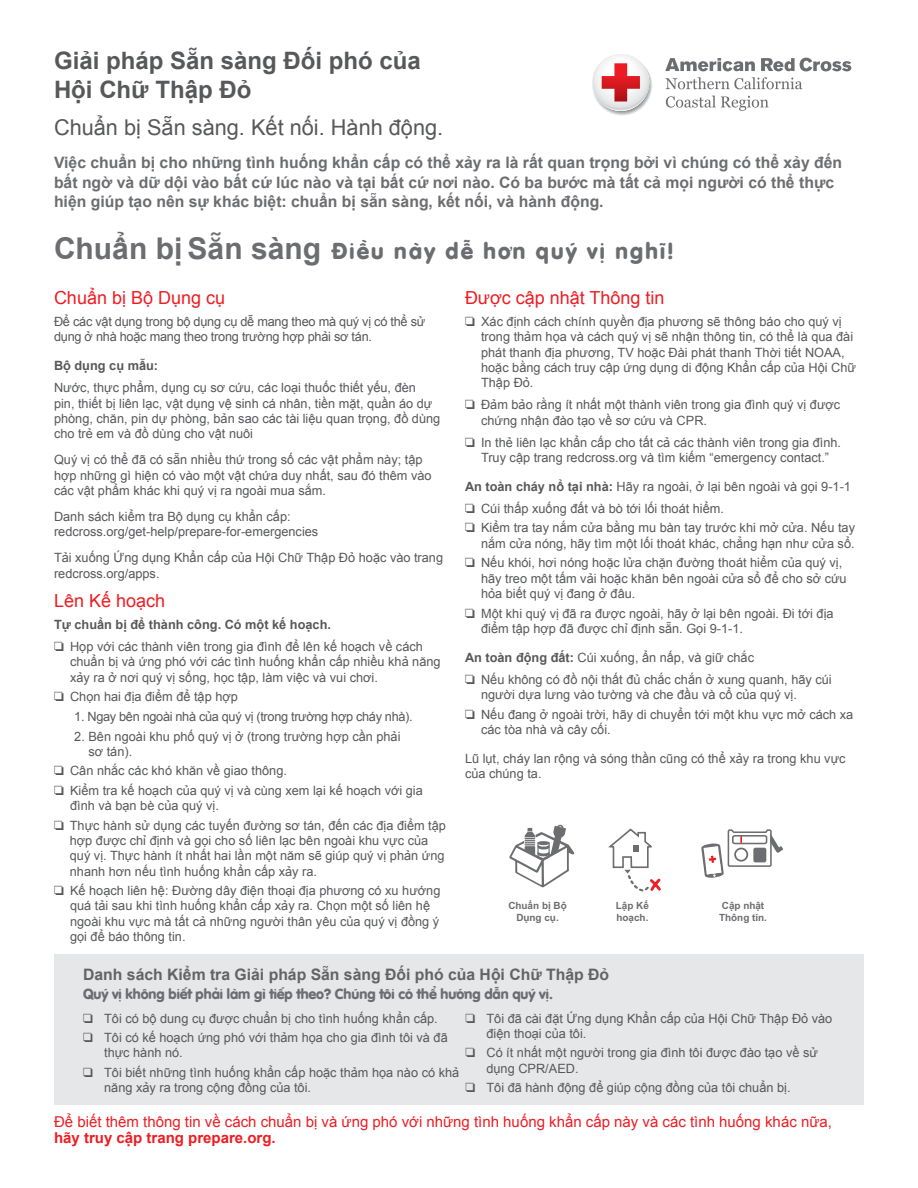
<style>
.page{position:relative;width:918px;height:1188px;background:#fff}
.page>*{position:absolute;margin:0;border:0;box-sizing:border-box;transform-origin:0 0}
.t1{font:700 24px/28.8px "Arial";color:#57585a}
.t2{font:800 22.5px "Vogue";letter-spacing:.1em;color:#6c6d70}
.t3{font:21.75px "Arial";color:#57585a}
.t4{font:18px "Arial";color:#ee1d23}
.t5{font:700 15.75px/19.5px "Arial";color:#6c6d70}
.t6{font:700 15.75px "Arial";color:#636366}
.t7{font:15px "Arial";color:#ee1d23}
.t8{font:700 15px "Arial";color:#ee1d23}
.t9{font:800 14.25px "Vogue";color:#6c6d70}
.t10{font:12.75px/15.3px "Arial";color:#57585a}
.t11{font:12.75px/15.3px "Arial";letter-spacing:-.02em;color:#57585a}
.t12{font:12.75px "Arial";letter-spacing:-.025em;color:#57585a}
.t13{font:700 12.75px "Arial";color:#57585a}
.t14{font:700 9.9px/11.9px "Arial";color:#6c6d70}
.s1{font-family:"Arial";font-weight:700;font-size:30px}
.s2{font-weight:700}
.s3{font-family:"Arial Unicode MS"}
</style>
<div class="page">
<svg style="left:592px;top:54px;width:260px;height:62px"></svg>
<svg style="left:608px;top:828px;width:53px;height:64px"></svg>
<svg style="left:509px;top:824px;width:65px;height:64px"></svg>
<svg style="left:701px;top:829px;width:82px;height:49px"></svg>
<div style="left:732px;top:835px;width:35px;height:9px;border:2px solid #6c6d70;border-radius:2px"></div>
<div style="left:54px;top:954px;width:810px;height:151px;background:#e6e7e9"></div>
<h1 class="t1" style="left:54px;top:47px;width:368px">Giải pháp Sẵn sàng Đối phó của<br>Hội Chữ Thập Đỏ</h1>
<h3 class="t3" style="left:54px;top:113px;width:391px">Chuẩn bị Sẵn sàng. Kết nối. Hành động.</h3>
<p class="t5" style="left:54px;top:154px;width:790px">Việc chuẩn bị cho những tình huống khẩn cấp có thể xảy ra là rất quan trọng bởi vì chúng có thể xảy đến bất ngờ và dữ dội vào bất cứ lúc nào và tại bất cứ nơi nào. Có ba bước mà tất cả mọi người có thể thực hiện giúp tạo nên sự khác biệt: chuẩn bị sẵn sàng, kết nối, và hành động.</p>
<h2 class="t2" style="left:54px;top:235px;width:622px"><span class="s1">Chuẩn bị Sẵn sàng</span> Điều này dễ hơn quý vị nghĩ!</h2>
<h3 class="t4" style="left:54px;top:286px;width:173px">Chuẩn bị Bộ Dụng cụ</h3>
<p class="t11" style="left:54px;top:314px;width:373px">Để các vật dụng trong bộ dụng cụ dễ mang theo mà quý vị có thể sử dụng ở nhà hoặc mang theo trong trường hợp phải sơ tán.</p>
<p class="t13" style="left:54px;top:357px;width:106px">Bộ dụng cụ mẫu:</p>
<p class="t10" style="left:54px;top:380px;width:388px">Nước, thực phẩm, dụng cụ sơ cứu, các loại thuốc thiết yếu, đèn<br>pin, thiết bị liên lạc, vật dụng vệ sinh cá nhân, tiền mặt, quần áo dự phòng, chăn, pin dự phòng, bản sao các tài liệu quan trọng, đồ dùng cho trẻ em và đồ dùng cho vật nuôi</p>
<p class="t10" style="left:54px;top:452px;width:379px">Quý vị có thể đã có sẵn nhiều thứ trong số các vật phẩm này; tập hợp những gì hiện có vào một vật chứa duy nhất, sau đó thêm vào các vật phẩm khác khi quý vị ra ngoài mua sắm.</p>
<p class="t10" style="left:54px;top:509px;width:266px">Danh sách kiểm tra Bộ dụng cụ khẩn cấp: redcross.org/get-help/prepare-for-emergencies</p>
<p class="t10" style="left:54px;top:550px;width:391px">Tải xuống Ứng dụng Khẩn cấp của Hội Chữ Thập Đỏ hoặc vào trang redcross.org/apps.</p>
<h3 class="t4" style="left:54px;top:589px;width:113px">Lên Kế hoạch</h3>
<p class="t10" style="left:54px;top:614px;width:370px;line-height:22px"><span class="s2">Tự chuẩn bị để thành công. Có một kế hoạch.<br></span><span class="s3">❏</span> Họp với các thành viên trong gia đình để lên kế hoạch về cách</p>
<p class="t10" style="left:70px;top:655px;width:372px">chuẩn bị và ứng phó với các tình huống khẩn cấp nhiều khả năng xảy ra ở nơi quý vị sống, học tập, làm việc và vui chơi.</p>
<p class="t10" style="left:54px;top:689px;width:185px"><span class="s3">❏</span> Chọn hai địa điểm để tập hợp</p>
<p class="t12" style="left:74px;top:708px;width:340px">1. Ngay bên ngoài nhà của quý vị (trong trường hợp cháy nhà).</p>
<p class="t10" style="left:88px;top:729px;width:314px;text-indent:-14px">2. Bên ngoài khu phố quý vị ở (trong trường hợp cần phải sơ tán).</p>
<p class="t10" style="left:54px;top:761px;width:370px;line-height:19.5px"><span class="s3">❏</span> Cân nhắc các khó khăn về giao thông.<br><span class="s3">❏</span> Kiểm tra kế hoạch của quý vị và cùng xem lại kế hoạch với gia</p>
<p class="t10" style="left:54px;top:796px;width:393px;line-height:19.5px;text-indent:16px">đình và bạn bè của quý vị.<br><span class="s3">❏</span> Thực hành sử dụng các tuyến đường sơ tán, đến các địa điểm tập</p>
<p class="t10" style="left:70px;top:833px;width:376px">hợp được chỉ định và gọi cho số liên lạc bên ngoài khu vực của quý vị. Thực hành ít nhất hai lần một năm sẽ giúp quý vị phản ứng nhanh hơn nếu tình huống khẩn cấp xảy ra.</p>
<p class="t10" style="left:70px;top:883px;width:372px;text-indent:-16px"><span class="s3">❏</span> Kế hoạch liên hệ: Đường dây điện thoại địa phương có xu hướng quá tải sau khi tình huống khẩn cấp xảy ra. Chọn một số liên hệ ngoài khu vực mà tất cả những người thân yêu của quý vị đồng ý gọi để báo thông tin.</p>
<h3 class="t4" style="left:465px;top:286px;width:201px">Được cập nhật Thông tin</h3>
<p class="t10" style="left:481px;top:314px;width:376px;text-indent:-16px"><span class="s3">❏</span> Xác định cách chính quyền địa phương sẽ thông báo cho quý vị trong thảm họa và cách quý vị sẽ nhận thông tin, có thể là qua đài phát thanh địa phương, TV hoặc Đài phát thanh Thời tiết NOAA, hoặc bằng cách truy cập ứng dụng di động Khẩn cấp của Hội Chữ Thập Đỏ.</p>
<p class="t10" style="left:481px;top:397px;width:361px;text-indent:-16px"><span class="s3">❏</span> Đảm bảo rằng ít nhất một thành viên trong gia đình quý vị được chứng nhận đào tạo về sơ cứu và CPR.</p>
<p class="t10" style="left:465px;top:435px;width:378px;text-align:center"><span class="s3">❏</span> In thẻ liên lạc khẩn cấp cho tất cả các thành viên trong gia đình.<br>Truy cập trang redcross.org và tìm kiếm “emergency contact.”</p>
<p class="t10" style="left:465px;top:475px;width:388px;line-height:22px"><span class="s2">An toàn cháy nổ tại nhà:</span> Hãy ra ngoài, ở lại bên ngoài và gọi 9-1-1 <span class="s3">❏</span> Cúi thấp xuống đất và bò tới lối thoát hiểm.</p>
<p class="t10" style="left:465px;top:520px;width:392px;text-align:right"><span class="s3">❏</span> Kiểm tra tay nắm cửa bằng mu bàn tay trước khi mở cửa. Nếu tay nắm cửa nóng, hãy tìm một lối thoát khác, chẳng hạn như cửa sổ.</p>
<p class="t10" style="left:481px;top:555px;width:367px;text-indent:-16px"><span class="s3">❏</span> Nếu khói, hơi nóng hoặc lửa chặn đường thoát hiểm của quý vị, hãy treo một tấm vải hoặc khăn bên ngoài cửa sổ để cho sở cứu hỏa biết quý vị đang ở đâu.</p>
<p class="t10" style="left:481px;top:606px;width:354px;text-indent:-16px"><span class="s3">❏</span> Một khi quý vị đã ra được ngoài, hãy ở lại bên ngoài. Đi tới địa điểm tập hợp đã được chỉ định sẵn. Gọi 9-1-1.</p>
<p class="t10" style="left:465px;top:646px;width:368px;line-height:22px"><span class="s2">An toàn động đất:</span> Cúi xuống, ẩn nấp, và giữ chắc<br><span class="s3">❏</span> Nếu không có đồ nội thất đủ chắc chắn ở xung quanh, hãy cúi</p>
<p class="t10" style="left:465px;top:685px;width:390px;line-height:19.6px;text-indent:16px">người dựa lưng vào tường và che đầu và cổ của quý vị.<br><span class="s3">❏</span> Nếu đang ở ngoài trời, hãy di chuyển tới một khu vực mở cách xa</p>
<p class="t10" style="left:481px;top:722px;width:131px">các tòa nhà và cây cối.</p>
<p class="t10" style="left:465px;top:751px;width:382px">Lũ lụt, cháy lan rộng và sóng thần cũng có thể xảy ra trong khu vực của chúng ta.</p>
<p class="t14" style="left:508px;top:900px;width:60px;text-align:center">Chuẩn bị Bộ<br>Dụng cụ.</p>
<p class="t14" style="left:719px;top:900px;width:49px">Cập nhật<br>Thông tin.</p>
<p class="t14" style="left:616px;top:900px;width:35px">Lập Kế hoạch.</p>
<p class="t6" style="left:83px;top:964px;width:528px">Danh sách Kiểm tra Giải pháp Sẵn sàng Đối phó của Hội Chữ Thập Đỏ</p>
<p class="t9" style="left:83px;top:983px;width:471px">Quý vị không biết phải làm gì tiếp theo? Chúng tôi có thể hướng dẫn quý vị.</p>
<p class="t10" style="left:83px;top:1011px;width:356px"><span class="s3">❑</span> Tôi có bộ dung cụ được chuẩn bị cho tình huống khẩn cấp.</p>
<p class="t10" style="left:104px;top:1030px;width:345px;text-indent:-21px"><span class="s3">❑</span> Tôi có kế hoạch ứng phó với thảm họa cho gia đình tôi và đã thực hành nó.</p>
<p class="t10" style="left:104px;top:1065px;width:357px;text-indent:-21px"><span class="s3">❑</span> Tôi biết những tình huống khẩn cấp hoặc thảm họa nào có khả năng xảy ra trong cộng đồng của tôi.</p>
<p class="t10" style="left:486px;top:1011px;width:347px;text-indent:-21px"><span class="s3">❑</span> Tôi đã cài đặt Ứng dụng Khẩn cấp của Hội Chữ Thập Đỏ vào điện thoại của tôi.</p>
<p class="t10" style="left:486px;top:1045px;width:333px;text-indent:-21px"><span class="s3">❑</span> Có ít nhất một người trong gia đình tôi được đào tạo về sử dụng CPR/AED.</p>
<p class="t10" style="left:465px;top:1080px;width:327px"><span class="s3">❑</span> Tôi đã hành động để giúp cộng đồng của tôi chuẩn bị.</p>
<p class="t7" style="left:54px;top:1112px;width:779px">Để biết thêm thông tin về cách chuẩn bị và ứng phó với những tình huống khẩn cấp này và các tình huống khác nữa,</p>
<p class="t8" style="left:54px;top:1128px;width:223px">hãy truy cập trang prepare.org.</p>
</div>
